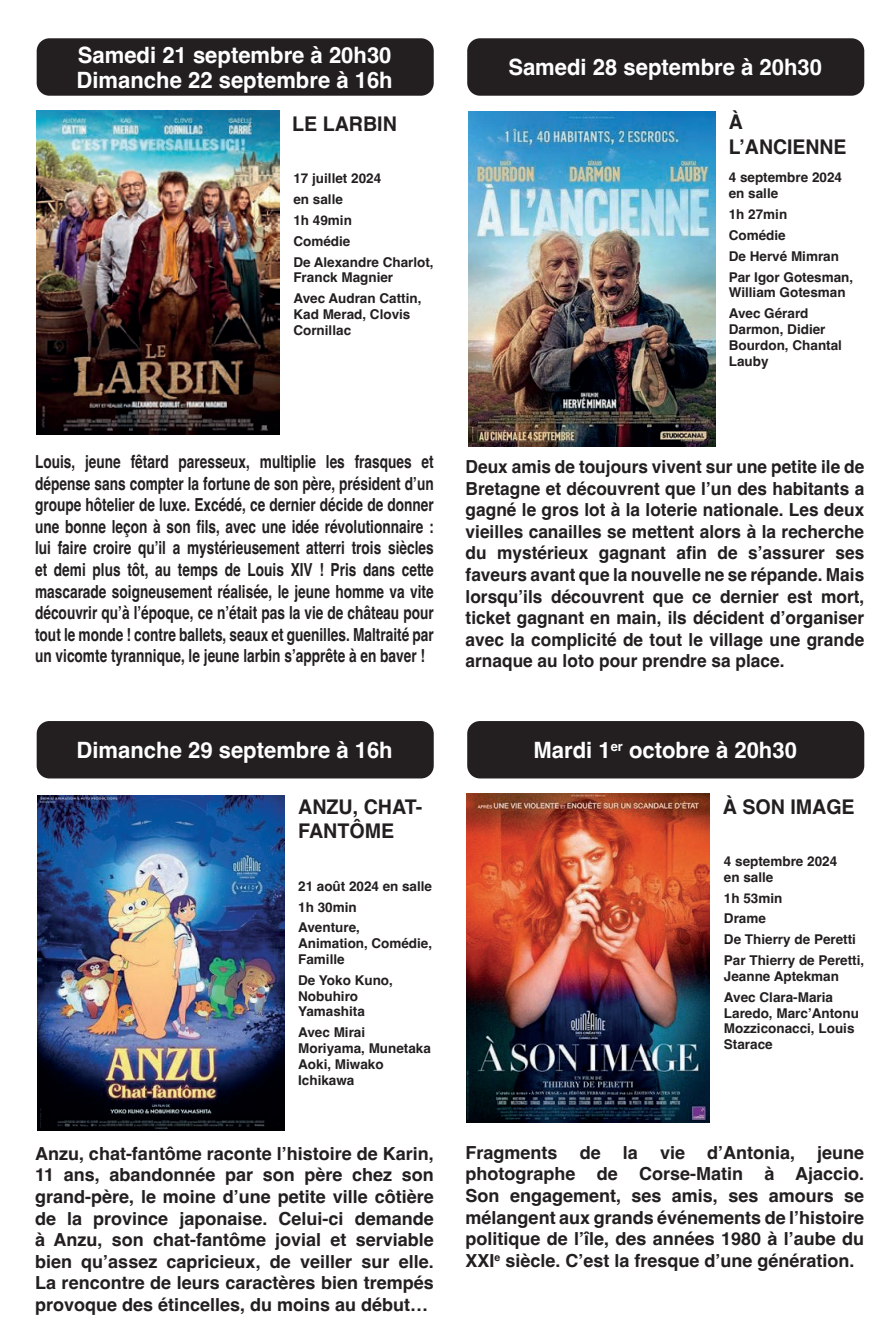
<style>
.page{position:relative;width:893px;height:1340px;background:#fff}
.page>*{position:absolute;margin:0;border:0;box-sizing:border-box;transform-origin:0 0}
.t1{font:700 22.5px/24.8px "Helvetica";color:#fff}
.t2{font:700 20.25px/24.3px "Helvetica";color:#231f20}
.t3{font:700 20.25px/24.3px "Helvetica";color:#231f20;scale:.96 1}
.t4{font:700 18px/21.6px "Helvetica";color:#231f20;text-align:justify}
.t5{font:700 18px/21.6px "Helvetica";color:#231f20;text-align:justify;scale:.76 1}
.t6{font:700 18px/21.6px "Helvetica";color:#231f20;text-align:justify;scale:.96 1}
.t7{font:700 13.5px/20.9px "Helvetica";color:#231f20}
</style>
<div class="page">
<div style="left:467px;top:721px;width:397px;height:57px;background:#231f20;border-radius:13px"></div>
<img style="left:467px;top:793px;width:243px;height:329px">
<div style="left:37px;top:721px;width:397px;height:57px;background:#231f20;border-radius:13px"></div>
<img style="left:37px;top:795px;width:248px;height:335px">
<div style="left:467px;top:38px;width:397px;height:58px;background:#231f20;border-radius:13px"></div>
<img style="left:468px;top:112px;width:247px;height:334px">
<div style="left:37px;top:38px;width:397px;height:58px;background:#231f20;border-radius:13px"></div>
<img style="left:36px;top:110px;width:243px;height:324px">
<p class="t1" style="left:77px;top:45px;width:318px">Samedi 21 septembre à 20h30<br>Dimanche 22 septembre à 16h</p>
<p class="t2" style="left:292px;top:114px;width:106px">LE LARBIN</p>
<p class="t7" style="left:293px;top:169px;width:142px">17 juillet 2024<br>en salle<br>1h 49min<br>Comédie<br>De Alexandre Charlot,</p>
<p class="t7" style="left:293px;top:269px;width:130px">Franck Magnier<br>Avec Audran Cattin,</p>
<p class="t7" style="left:293px;top:308px;width:119px;line-height:15.8px">Kad Merad, Clovis<br>Cornillac</p>
<p class="t1" style="left:508px;top:58px;width:315px">Samedi 28 septembre à 20h30</p>
<p class="t3" style="left:729px;top:112px;width:124px">À<br>L’ANCIENNE</p>
<p class="t7" style="left:729px;top:171px;width:115px;line-height:15.8px">4 septembre 2024 en salle</p>
<p class="t7" style="left:729px;top:205px;width:126px">1h 27min<br>Comédie<br>De Hervé Mimran<br>Par Igor Gotesman,</p>
<p class="t7" style="left:729px;top:284px;width:118px">William Gotesman<br>Avec Gérard</p>
<p class="t7" style="left:729px;top:323px;width:115px;line-height:15.8px">Darmon, Didier<br>Bourdon, Chantal<br>Lauby</p>
<p class="t5" style="left:35px;top:453px;width:526px">Louis, jeune fêtard paresseux, multiplie les frasques et dépense sans compter la fortune de son père, président d’un groupe hôtelier de luxe. Excédé, ce dernier décide de donner une bonne leçon à son fils, avec une idée révolutionnaire : lui faire croire qu’il a mystérieusement atterri trois siècles et demi plus tôt, au temps de Louis XIV ! Pris dans cette mascarade soigneusement réalisée, le jeune homme va vite découvrir qu’à l’époque, ce n’était pas la vie de château pour tout le monde ! contre ballets, seaux et guenilles. Maltraité par un vicomte tyrannique, le jeune larbin s’apprête à en baver !</p>
<p class="t1" style="left:77px;top:740px;width:318px">Dimanche 29 septembre à 16h</p>
<p class="t2" style="left:298px;top:796px;width:126px">ANZU, CHAT-<br>FANTÔME</p>
<p class="t7" style="left:298px;top:877px;width:135px">21 août 2024 en salle<br>1h 30min<br>Aventure,</p>
<p class="t7" style="left:298px;top:937px;width:135px;line-height:15.8px">Animation, Comédie,<br>Famille</p>
<p class="t7" style="left:298px;top:973px;width:96px;line-height:15.8px">De Yoko Kuno,<br>Nobuhiro<br>Yamashita</p>
<p class="t7" style="left:298px;top:1026px;width:134px;line-height:15.8px">Avec Mirai<br>Moriyama, Munetaka<br>Aoki, Miwako<br>Ichikawa</p>
<p class="t4" style="left:35px;top:1144px;width:400px">Anzu, chat-fantôme raconte l’histoire de Karin, 11 ans, abandonnée par son père chez son grand-père, le moine d’une petite ville côtière de la province japonaise. Celui-ci demande à Anzu, son chat-fantôme jovial et serviable bien qu’assez capricieux, de veiller sur elle.<br>La rencontre de leurs caractères bien trempés provoque des étincelles, du moins au début…</p>
<p class="t6" style="left:466px;top:458px;width:417px">Deux amis de toujours vivent sur une petite ile de Bretagne et découvrent que l’un des habitants a gagné le gros lot à la loterie nationale. Les deux vieilles canailles se mettent alors à la recherche du mystérieux gagnant afin de s’assurer ses faveurs avant que la nouvelle ne se répande. Mais lorsqu’ils découvrent que ce dernier est mort, ticket gagnant en main, ils décident d’organiser avec la complicité de tout le village une grande arnaque au loto pour prendre sa place.</p>
<p class="t1" style="left:534px;top:740px;width:265px">Mardi 1<sup>er</sup> octobre à 20h30</p>
<p class="t2" style="left:723px;top:796px;width:134px">À SON IMAGE</p>
<p class="t7" style="left:724px;top:854px;width:115px;line-height:15.8px">4 septembre 2024 en salle</p>
<p class="t7" style="left:724px;top:888px;width:142px">1h 53min<br>Drame<br>De Thierry de Peretti<br>Par Thierry de Peretti,</p>
<p class="t7" style="left:724px;top:967px;width:117px">Jeanne Aptekman<br>Avec Clara-Maria</p>
<p class="t7" style="left:724px;top:1006px;width:137px;line-height:15.8px">Laredo, Marc’Antonu<br>Mozziconacci, Louis<br>Starace</p>
<p class="t4" style="left:466px;top:1143px;width:400px">Fragments de la vie d’Antonia, jeune photographe de Corse-Matin à Ajaccio.<br>Son engagement, ses amis, ses amours se mélangent aux grands événements de l’histoire politique de l’île, des années 1980 à l’aube du XXI<sup>e</sup> siècle. C’est la fresque d’une génération.</p>
</div>
